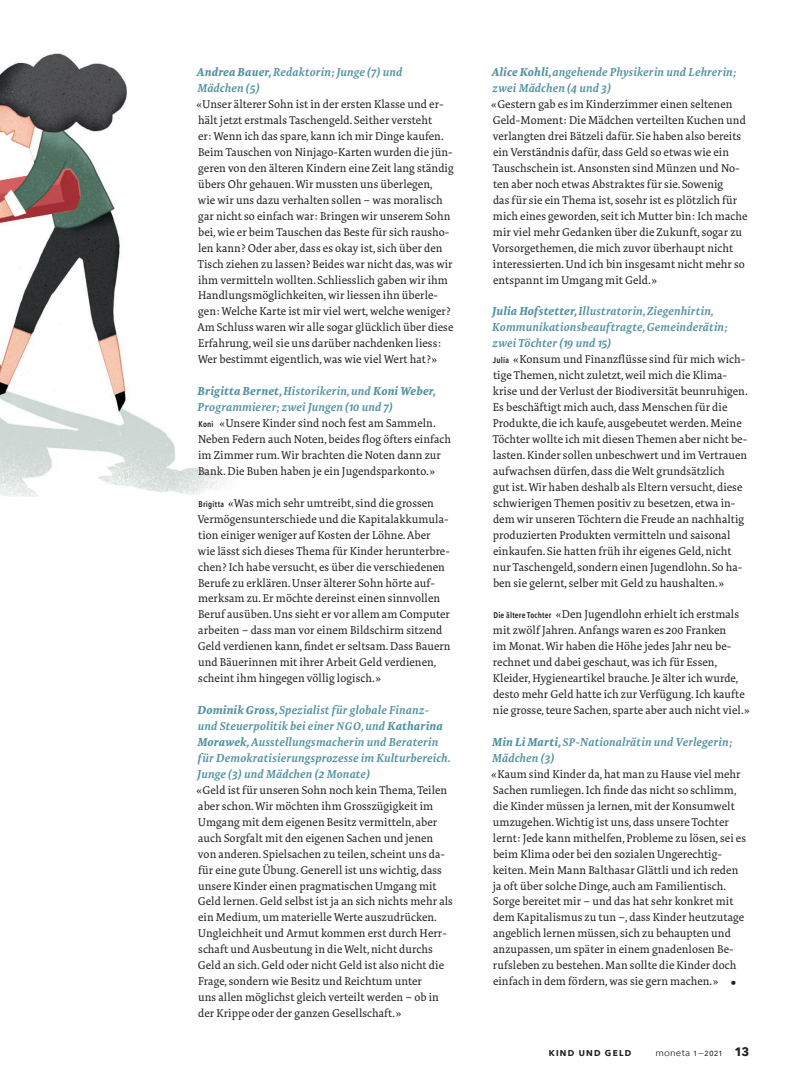
<style>
.page{position:relative;width:808px;height:1088px;background:#fff}
.page>*{position:absolute;margin:0;border:0;box-sizing:border-box;transform-origin:0 0}
.t1{font:italic 600 11.88px/16px "Tundra Pro";letter-spacing:.015em;color:#5292a2}
.t2{font:11.5px/16px "Tundra Pro";letter-spacing:.005em;color:#231f20}
.t3{font:9.75px "Avenir Next";letter-spacing:.015em;color:#231f20}
.t4{font:700 8.5px "Avenir Next";letter-spacing:.155em;color:#231f20}
.s1{font-weight:700}
.s2{font-family:"Avenir Next Condensed";font-weight:600;font-size:8.38px}
.s3{font-size:11.38px}
.s4{font-weight:600;font-size:18.5px}
.s5{font-weight:700;font-size:12.25px}
</style>
<div class="page">
<img style="left:0;top:53px;width:226px;height:444px">
<p class="t1" style="left:197px;top:64px;width:207px"><span class="s1">Andrea Bauer,</span> Redaktorin; Junge (7) und<br>Mädchen (5)</p>
<p class="t2" style="left:196px;top:96px;width:259px">«Unser älterer Sohn ist in der ersten Klasse und er&shy;hält jetzt erstmals Taschengeld. Seither versteht<br>er: Wenn ich das spare, kann ich mir Dinge kaufen.<br>Beim Tauschen von Ninjago-Karten wurden die jün&shy;geren von den älteren Kindern eine Zeit lang ständig übers Ohr gehauen. Wir mussten uns überlegen,<br>wie wir uns dazu verhalten sollen – was moralisch gar nicht so einfach war: Bringen wir unserem Sohn bei, wie er beim Tauschen das Beste für sich rausho&shy;len kann? Oder aber, dass es okay ist, sich über den Tisch ziehen zu lassen? Beides war nicht das, was wir ihm vermitteln wollten. Schliesslich gaben wir ihm Handlungsmöglichkeiten, wir liessen ihn überle&shy;gen: Welche Karte ist mir viel wert, welche weniger?<br>Am Schluss waren wir alle sogar glücklich über diese Erfahrung, weil sie uns darüber nachdenken liess:<br>Wer bestimmt eigentlich, was wie viel Wert hat?»</p>
<p class="t1" style="left:197px;top:383px;width:240px"><span class="s1">Brigitta Bernet,</span> Historikerin, und <span class="s1">Koni Weber,<br></span>Programmierer; zwei Jungen (10 und 7)</p>
<p class="t2" style="left:198px;top:415px;width:254px"><span class="s2">Koni</span> «Unsere Kinder sind noch fest am Sammeln.<br>Neben Federn auch Noten, beides flog öfters einfach im Zimmer rum. Wir brachten die Noten dann zur Bank. Die Buben haben je ein Jugendsparkonto.»</p>
<p class="t2" style="left:198px;top:495px;width:254px"><span class="s2">Brigitta</span> «Was mich sehr umtreibt, sind die grossen Vermögensunterschiede und die Kapitalakkumula&shy;tion einiger weniger auf Kosten der Löhne. Aber<br>wie lässt sich dieses Thema für Kinder herunterbre&shy;chen? Ich habe versucht, es über die verschiedenen Berufe zu erklären. Unser älterer Sohn hörte auf&shy;merksam zu. Er möchte dereinst einen sinnvollen Beruf ausüben. Uns sieht er vor allem am Computer arbeiten – dass man vor einem Bildschirm sitzend Geld verdienen kann, findet er seltsam. Dass Bauern und Bäuerinnen mit ihrer Arbeit Geld verdienen, scheint ihm hingegen völlig logisch.»</p>
<p class="t1" style="left:197px;top:702px;width:255px"><span class="s1">Dominik Gross,</span> Spezialist für globale Finanz&shy;und Steuerpolitik bei einer <span class="s3">NGO</span>, und <span class="s1">Katharina Morawek,</span> Ausstellungsmacherin und Beraterin für Demokratisierungsprozesse im Kulturbereich.<br>Junge (3) und Mädchen (2 Monate)</p>
<p class="t2" style="left:196px;top:782px;width:258px">«Geld ist für unseren Sohn noch kein Thema, Teilen aber schon. Wir möchten ihm Grosszügigkeit im Umgang mit dem eigenen Besitz vermitteln, aber auch Sorgfalt mit den eigenen Sachen und jenen<br>von anderen. Spielsachen zu teilen, scheint uns da&shy;für eine gute Übung. Generell ist uns wichtig, dass unsere Kinder einen pragmatischen Umgang mit Geld lernen. Geld selbst ist ja an sich nichts mehr als ein Medium, um materielle Werte auszudrücken.<br>Ungleichheit und Armut kommen erst durch Herr&shy;schaft und Ausbeutung in die Welt, nicht durchs Geld an sich. Geld oder nicht Geld ist also nicht die Frage, sondern wie Besitz und Reichtum unter<br>uns allen möglichst gleich verteilt werden – ob in der Krippe oder der ganzen Gesellschaft.»</p>
<p class="t1" style="left:492px;top:64px;width:246px"><span class="s1">Alice Kohli,</span> angehende Physikerin und Lehrerin; zwei Mädchen (4 und 3)</p>
<p class="t2" style="left:491px;top:96px;width:258px">«Gestern gab es im Kinderzimmer einen seltenen Geld-Moment: Die Mädchen verteilten Kuchen und verlangten drei Bätzeli dafür. Sie haben also bereits ein Verständnis dafür, dass Geld so etwas wie ein Tauschschein ist. Ansonsten sind Münzen und No&shy;ten aber noch etwas Abstraktes für sie. Sowenig<br>das für sie ein Thema ist, sosehr ist es plötzlich für mich eines geworden, seit ich Mutter bin: Ich mache mir viel mehr Gedanken über die Zukunft, sogar zu Vorsorgethemen, die mich zuvor überhaupt nicht interessierten. Und ich bin insgesamt nicht mehr so entspannt im Umgang mit Geld.»</p>
<p class="t1" style="left:492px;top:304px;width:237px"><span class="s1">Julia Hofstetter,</span> Illustratorin, Ziegenhirtin,<br>Kommunikationsbeauftragte, Gemeinderätin; zwei Töchter (19 und 15)</p>
<p class="t2" style="left:493px;top:352px;width:256px"><span class="s2">Julia</span> «Konsum und Finanzflüsse sind für mich wich&shy;tige Themen, nicht zuletzt, weil mich die Klima-- krise und der Verlust der Biodiversität beunruhigen.<br>Es beschäftigt mich auch, dass Menschen für die Produkte, die ich kaufe, ausgebeutet werden. Meine Töchter wollte ich mit diesen Themen aber nicht be&shy;lasten. Kinder sollen unbeschwert und im Vertrauen aufwachsen dürfen, dass die Welt grundsätzlich<br>gut ist. Wir haben deshalb als Eltern versucht, diese schwierigen Themen positiv zu besetzen, etwa in&shy;dem wir unseren Töchtern die Freude an nachhaltig produzierten Produkten vermitteln und saisonal einkaufen. Sie hatten früh ihr eigenes Geld, nicht nur Taschengeld, sondern einen Jugendlohn. So ha&shy;ben sie gelernt, selber mit Geld zu haushalten.»</p>
<p class="t2" style="left:493px;top:607px;width:258px"><span class="s2">Die ältere Tochter</span> «Den Jugendlohn erhielt ich erstmals mit zwölf Jahren. Anfangs waren es 200 Franken<br>im Monat. Wir haben die Höhe jedes Jahr neu be&shy;rechnet und dabei geschaut, was ich für Essen, Kleider, Hygieneartikel brauche. Je älter ich wurde, desto mehr Geld hatte ich zur Verfügung. Ich kaufte nie grosse, teure Sachen, sparte aber auch nicht viel.»</p>
<p class="t1" style="left:492px;top:734px;width:241px"><span class="s1">Min Li Marti,</span> <span class="s3">SP</span>-Nationalrätin und Verlegerin;<br>Mädchen (3)</p>
<p class="t2" style="left:491px;top:766px;width:256px">«Kaum sind Kinder da, hat man zu Hause viel mehr Sachen rumliegen. Ich finde das nicht so schlimm, die Kinder müssen ja lernen, mit der Konsumwelt umzugehen. Wichtig ist uns, dass unsere Tochter lernt: Jede kann mithelfen, Probleme zu lösen, sei es beim Klima oder bei den sozialen Ungerechtig&shy;keiten. Mein Mann Balthasar Glättli und ich reden ja oft über solche Dinge, auch am Familientisch.<br>Sorge bereitet mir – und das hat sehr konkret mit dem Kapitalismus zu tun –, dass Kinder heutzutage angeblich lernen müssen, sich zu behaupten und anzupassen, um später in einem gnadenlosen Be&shy;rufsleben zu bestehen. Man sollte die Kinder doch einfach in dem fördern, was sie gern machen.» <span class="s4">•</span></p>
<p class="t4" style="left:549px;top:1046px;width:84px">KIND UND GELD</p>
<p class="t3" style="left:655px;top:1044px;width:96px">moneta 1—2021 <span class="s5">13</span></p>
</div>
